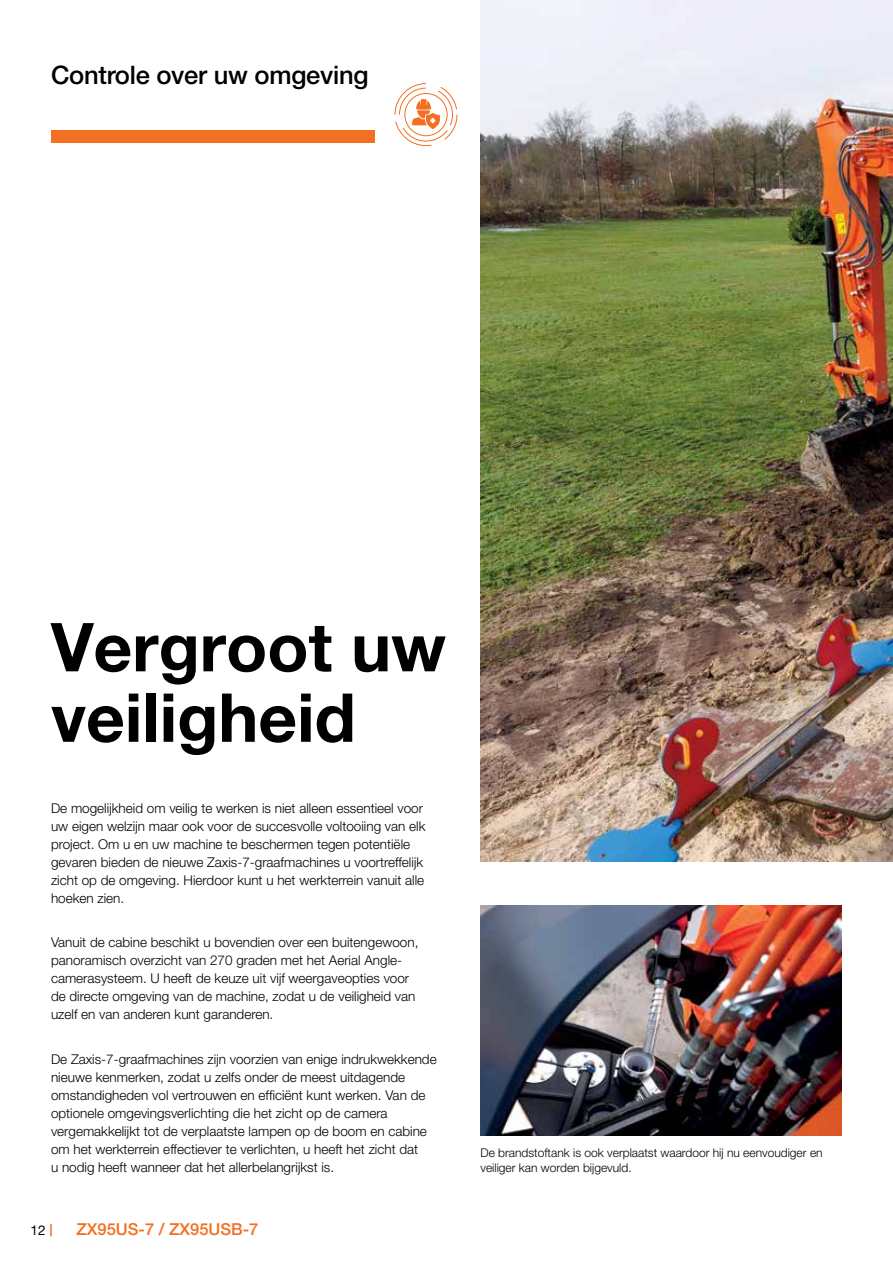
<style>
.page{position:relative;width:893px;height:1263px;background:#fff}
.page>*{position:absolute;margin:0;border:0;box-sizing:border-box;transform-origin:0 0}
.t1{font:700 67.5px/70.5px "Helvetica Neue LT Pro";color:#000}
.t2{font:500 25.5px "Helvetica Neue LT Pro";letter-spacing:-.01em;color:#000}
.t3{font:500 16.5px "Helvetica Neue LT Pro";color:#f36f21}
.t4{font:300 13.5px/18px "Helvetica Neue LT Pro";color:#000}
.t5{font:13.5px "Helvetica Neue LT Pro";color:#000}
.t6{font:300 12px/15px "Helvetica Neue LT Pro";color:#000}
</style>
<div class="page">
<svg style="left:50px;top:1224px;width:2px;height:12px"></svg>
<img style="left:480px;top:0;width:413px;height:861px">
<img style="left:480px;top:906px;width:362px;height:229px">
<div style="left:51px;top:130px;width:323px;height:13px;background:#f36f21"></div>
<svg style="left:394px;top:83px;width:64px;height:64px"></svg>
<h2 class="t2" style="left:51px;top:59px;width:319px">Controle over uw omgeving</h2>
<h1 class="t1" style="left:51px;top:610px;width:397px">Vergroot uw veiligheid</h1>
<p class="t4" style="left:51px;top:799px;width:376px">De mogelijkheid om veilig te werken is niet alleen essentieel voor uw eigen welzijn maar ook voor de succesvolle voltooiing van elk project. Om u en uw machine te beschermen tegen potentiële gevaren bieden de nieuwe Zaxis-7-graafmachines u voortreffelijk zicht op de omgeving. Hierdoor kunt u het werkterrein vanuit alle hoeken zien.</p>
<p class="t4" style="left:51px;top:933px;width:369px">Vanuit de cabine beschikt u bovendien over een buitengewoon, panoramisch overzicht van 270 graden met het Aerial Angle&shy;camerasysteem. U heeft de keuze uit vijf weergaveopties voor de directe omgeving van de machine, zodat u de veiligheid van uzelf en van anderen kunt garanderen.</p>
<p class="t4" style="left:51px;top:1049px;width:387px">De Zaxis-7-graafmachines zijn voorzien van enige indrukwekkende nieuwe kenmerken, zodat u zelfs onder de meest uitdagende omstandigheden vol vertrouwen en efficiënt kunt werken. Van de optionele omgevingsverlichting die het zicht op de camera vergemakkelijkt tot de verplaatste lampen op de boom en cabine om het werkterrein effectiever te verlichten, u heeft het zicht dat<br>u nodig heeft wanneer dat het allerbelangrijkst is.</p>
<p class="t5" style="left:31px;top:1222px;width:17px">12</p>
<p class="t3" style="left:77px;top:1220px;width:183px">ZX95US-7 / ZX95USB-7</p>
<p class="t6" style="left:480px;top:1145px;width:344px">De brandstoftank is ook verplaatst waardoor hij nu eenvoudiger en veiliger kan worden bijgevuld.</p>
</div>
